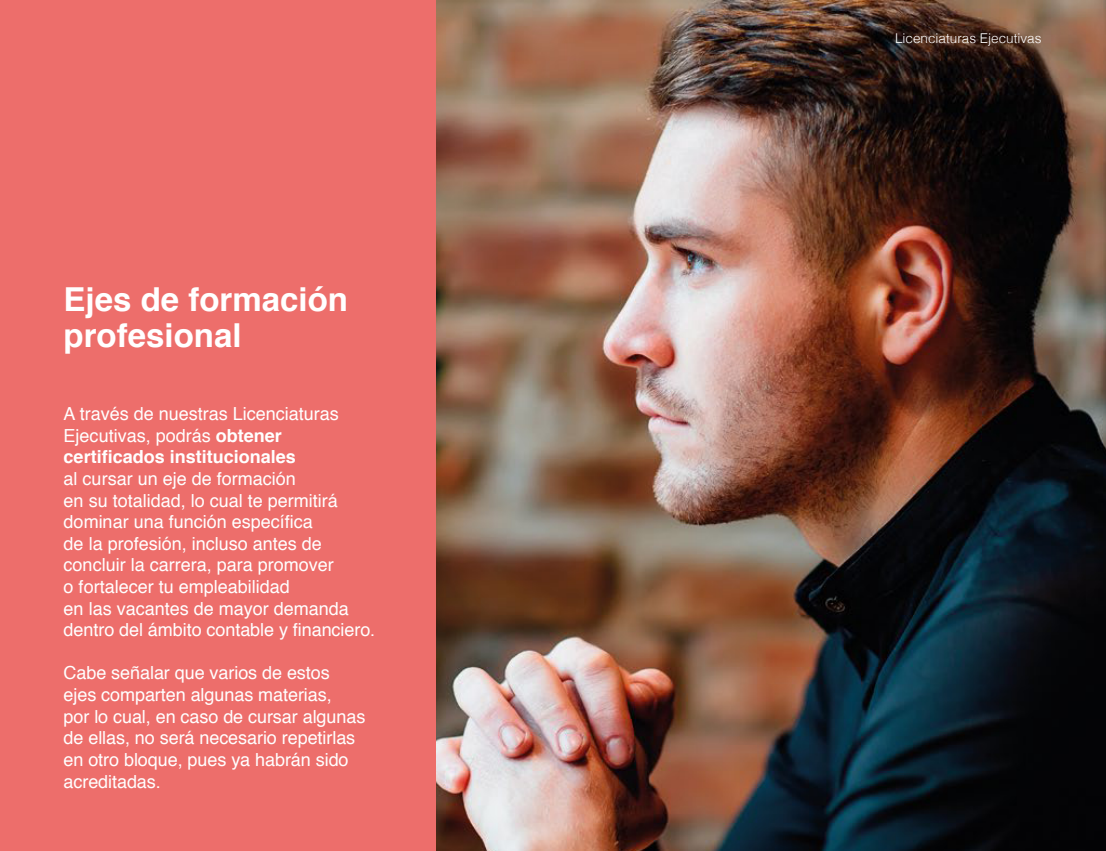
<style>
.page{position:relative;width:1106px;height:851px;background:#fff}
.page>*{position:absolute;margin:0;border:0;box-sizing:border-box;transform-origin:0 0}
.t1{font:700 33px/36px "Helvetica";color:#fff}
.t2{font:18px/21.6px "Helvetica";color:#fff}
.t3{font:300 13.5px "Helvetica";color:#fff}
.s1{font-weight:700}
</style>
<div class="page">
<div style="left:0;top:0;width:1106px;height:850px;background:#ed6e6b"></div>
<img style="left:436px;top:0;width:670px;height:850px">
<h1 class="t1" style="left:64px;top:282px;width:286px">Ejes de formación profesional</h1>
<p class="t2" style="left:64px;top:403px;width:277px">A través de nuestras Licenciaturas<br>Ejecutivas, podrás <span class="s1">obtener certificados institucionales</span></p>
<p class="t2" style="left:64px;top:468px;width:313px">al cursar un eje de formación<br>en su totalidad, lo cual te permitirá dominar una función específica<br>de la profesión, incluso antes de concluir la carrera, para promover<br>o fortalecer tu empleabilidad<br>en las vacantes de mayor demanda dentro del ámbito contable y financiero.</p>
<p class="t2" style="left:64px;top:662px;width:303px">Cabe señalar que varios de estos ejes comparten algunas materias,<br>por lo cual, en caso de cursar algunas de ellas, no será necesario repetirlas en otro bloque, pues ya habrán sido acreditadas.</p>
<p class="t3" style="left:895px;top:27px;width:148px">Licenciaturas Ejecutivas</p>
</div>
